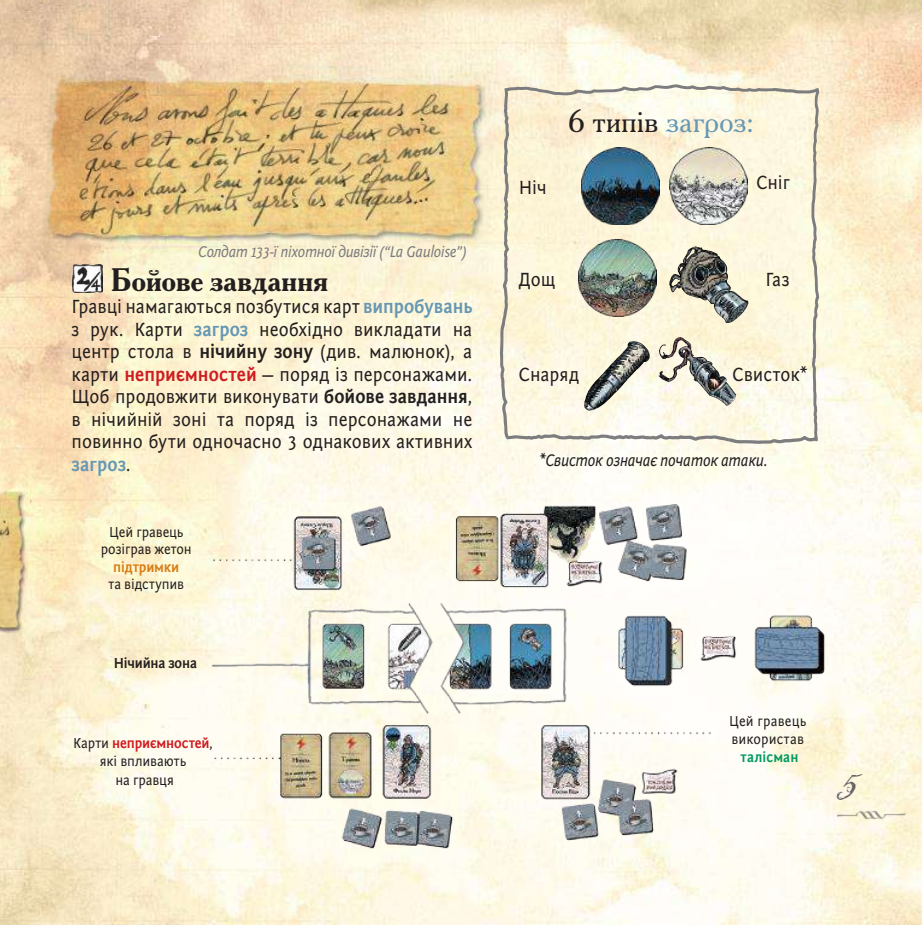
<style>
.page{position:relative;width:922px;height:925px;background:#fff}
.page>*{position:absolute;margin:0;border:0;box-sizing:border-box;transform-origin:0 0}
.t1{font:700 32.5px "Academy C";letter-spacing:-.01em;color:#241f1f}
.t2{font:32.5px "Academy C";letter-spacing:.01em;color:#6697b3}
.t3{font:30px "the King&Queenfont";color:#656365}
.t4{font:20px/22.5px "Fontin Sans CR";color:#241f1f;text-align:justify;scale:.9 1}
.t5{font:italic 17.5px "Fontin Sans CR";letter-spacing:-.01em;color:#241f1f;scale:.86 1}
.t6{font:italic 16.25px "Fontin Sans CR";letter-spacing:-.02em;color:#7d7c7e;scale:.9 1}
.t7{font:15px/17.5px "Fontin Sans CR";color:#241f1f;text-align:center;scale:.9 1}
.t8{font:700 15px "Fontin Sans CR";letter-spacing:-.015em;color:#241f1f;scale:.9 1}
.t9{font:700 15px "Fontin Sans CR";letter-spacing:-.015em;color:#d97d12;scale:.9 1}
.t10{font:700 15px "Fontin Sans CR";letter-spacing:.01em;color:#009863;scale:.9 1}
.s1{font-family:"Fontin Sans"}
.s2{font-weight:700;color:#6697b3}
.s3{font-weight:700}
.s4{font-weight:700;color:#cf1c21}
.s5{color:#241f1f}
</style>
<div class="page">
<img style="left:0;top:0;width:921px;height:925px">
<img style="left:829px;top:804px;width:85px;height:22px">
<img style="left:73px;top:291px;width:29px;height:1px">
<svg style="left:499px;top:84px;width:320px;height:360px;background:#eee9d4"></svg>
<img style="left:55px;top:482px;width:774px;height:375px">
<img style="left:660px;top:337px;width:19px;height:19px">
<img style="left:593px;top:341px;width:40px;height:42px">
<img style="left:668px;top:247px;width:26px;height:45px">
<img style="left:581px;top:147px;width:78px;height:78px">
<img style="left:669px;top:147px;width:78px;height:78px">
<img style="left:578px;top:239px;width:78px;height:78px">
<img style="left:0;top:491px;width:32px;height:164px">
<img style="left:43px;top:55px;width:453px;height:236px">
<p class="t6" style="left:198px;top:243px;width:300px">Солдат 133-ї піхотної дивізії (<span class="s1">“</span>La Gauloise<span class="s1">”</span>)</p>
<h1 class="t1" style="left:111px;top:258px;width:219px">Бойове завдання</h1>
<p class="t4" style="left:72px;top:296px;width:446px">Гравці намагаються позбутися карт <span class="s2">випробувань </span>з рук. Карти <span class="s2">загроз</span> необхідно викладати на центр стола в <span class="s3">нічийну зону</span> (див. малюнок), а карти <span class="s4">неприємностей</span> — поряд із персонажами.<br>Щоб продовжити виконувати <span class="s3">бойове завдання</span>, в нічийній зоні та поряд із персонажами не повинно бути одночасно 3 однакових активних <span class="s2">загроз</span>.</p>
<p class="t7" style="left:101px;top:523px;width:102px">Цей гравець розіграв жетон</p>
<p class="t9" style="left:113px;top:558px;width:75px">підтримки</p>
<p class="t7" style="left:108px;top:576px;width:85px">та відступив</p>
<p class="t8" style="left:114px;top:655px;width:94px">Нічийна зона</p>
<p class="t7" style="left:73px;top:734px;width:157px;line-height:18.5px">Карти <span class="s4">неприємностей</span>, які впливають<br>на гравця</p>
<h1 class="t2" style="left:568px;top:100px;width:187px"><span class="s5">6 типів</span> загроз:</h1>
<p class="t4" style="left:519px;top:176px;width:33px">Ніч</p>
<p class="t4" style="left:756px;top:171px;width:39px">Сніг</p>
<p class="t4" style="left:519px;top:268px;width:42px">Дощ</p>
<p class="t4" style="left:765px;top:268px;width:28px">Газ</p>
<p class="t4" style="left:519px;top:363px;width:68px">Снаряд</p>
<p class="t4" style="left:732px;top:363px;width:85px">Свисток*</p>
<p class="t5" style="left:539px;top:451px;width:266px">*Свисток означає початок атаки.</p>
<p class="t7" style="left:729px;top:713px;width:87px;text-align:left">Цей гравець використав</p>
<p class="t10" style="left:740px;top:749px;width:66px">талісман</p>
<h2 class="t3" style="left:836px;top:772px;width:20px">5</h2>
</div>
